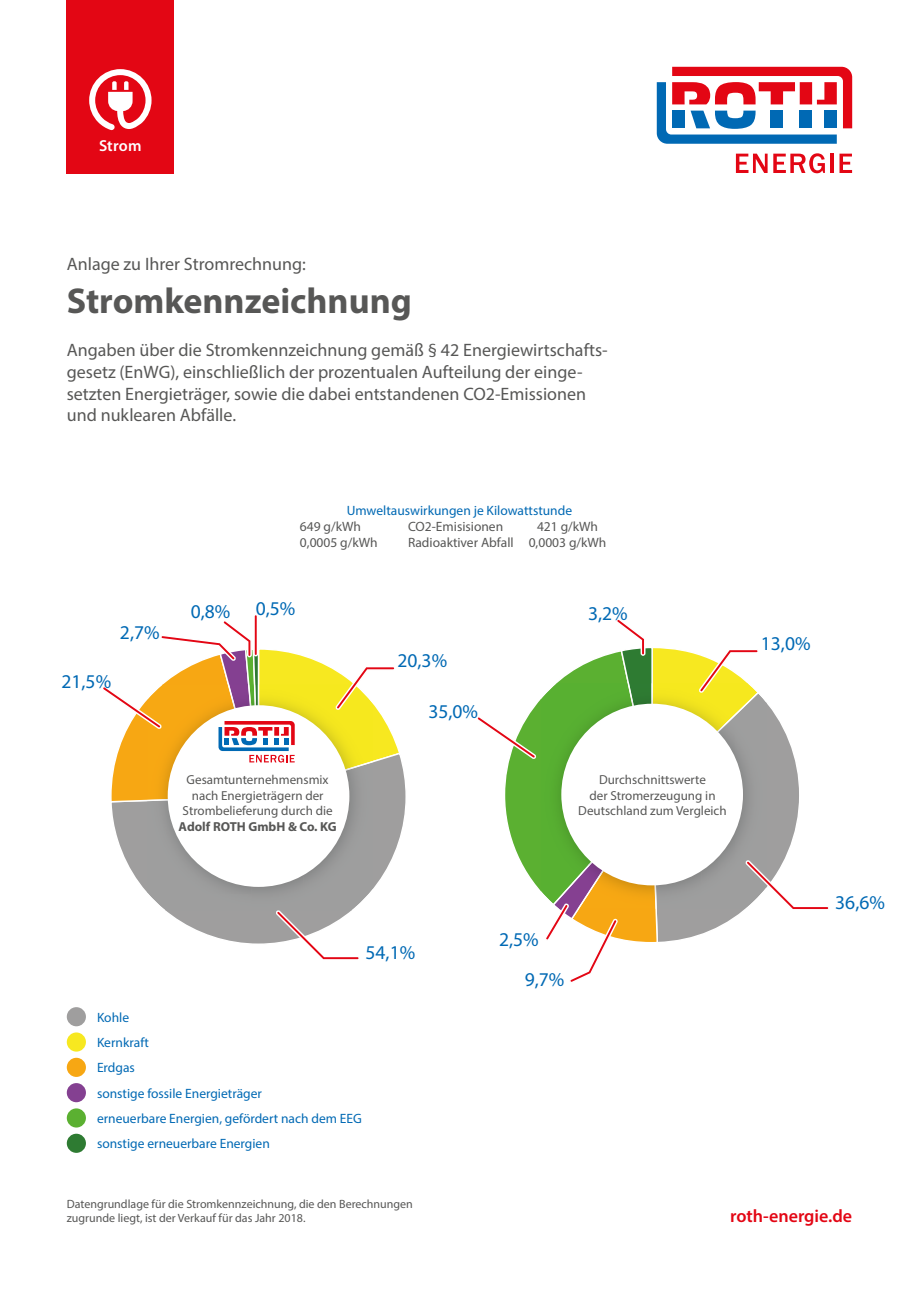
<style>
.page{position:relative;width:919px;height:1289px;background:#fff}
.page>*{position:absolute;margin:0;border:0;box-sizing:border-box;transform-origin:0 0}
.t1{font:700 36px "Myriad Pro";color:#575756}
.t2{font:19.5px "Myriad Pro";color:#0069b4}
.t3{font:18px/21.6px "Myriad Pro";color:#575756}
.t4{font:600 18px "Myriad Pro";color:#e30614}
.t5{font:600 15.9px "Myriad Pro";letter-spacing:.015em;color:#fff}
.t6{font:13.5px "Myriad Pro";color:#0069b4}
.t7{font:13.5px "Myriad Pro";color:#575756}
.t8{font:13.05px/15.6px "Myriad Pro";color:#575756;text-align:center}
.t9{font:700 13.05px "Myriad Pro";color:#575756}
.t10{font:12px/14.4px "Myriad Pro";color:#575756}
</style>
<div class="page">
<div style="left:67px;top:0;width:107px;height:91px;background:#e30614"></div>
<div style="left:67px;top:47px;width:107px;height:126px;background:#e30614"></div>
<svg style="left:89px;top:69px;width:62px;height:61px"></svg>
<svg style="left:656px;top:67px;width:196px;height:77px"></svg>
<svg style="left:735px;top:154px;width:32px;height:19px"></svg>
<svg style="left:773px;top:153px;width:51px;height:20px"></svg>
<hr style="left:830px;top:154px;width:3px;height:19px;background:#e30614">
<svg style="left:839px;top:154px;width:13px;height:19px"></svg>
<svg style="left:111px;top:757px;width:295px;height:187px"></svg>
<img style="left:303px;top:802px;width:70px;height:108px">
<img style="left:251px;top:875px;width:52px;height:35px">
<img style="left:147px;top:802px;width:104px;height:108px">
<img style="left:147px;top:892px;width:17px;height:18px">
<img style="left:355px;top:888px;width:18px;height:20px">
<div style="left:168px;top:705px;width:181px;height:181px;background:#fff;border-radius:50%"></div>
<svg style="left:275px;top:906px;width:85px;height:54px"></svg>
<svg style="left:477px;top:619px;width:352px;height:363px"></svg>
<div style="left:67px;top:1007px;width:19px;height:19px;background:#9f9e9e;border-radius:50%"></div>
<div style="left:67px;top:1032px;width:19px;height:19px;background:#f7e820;border-radius:50%"></div>
<div style="left:67px;top:1057px;width:19px;height:19px;background:#f7a713;border-radius:50%"></div>
<div style="left:67px;top:1083px;width:19px;height:19px;background:#844091;border-radius:50%"></div>
<div style="left:67px;top:1108px;width:19px;height:19px;background:#5bb031;border-radius:50%"></div>
<div style="left:67px;top:1133px;width:19px;height:19px;background:#2e7b32;border-radius:50%"></div>
<svg style="left:103px;top:615px;width:297px;height:187px"></svg>
<p class="t5" style="left:99px;top:135px;width:44px">Strom</p>
<p class="t3" style="left:67px;top:253px;width:240px">Anlage zu Ihrer Stromrechnung:</p>
<h1 class="t1" style="left:67px;top:277px;width:346px">Stromkennzeichnung</h1>
<p class="t3" style="left:67px;top:339px;width:542px">Angaben über die Stromkennzeichnung gemäß § 42 Energiewirtschafts&shy;gesetz (EnWG), einschließlich der prozentualen Aufteilung der einge&shy;setzten Energieträger, sowie die dabei entstandenen CO2-Emissionen und nuklearen Abfälle.</p>
<p class="t6" style="left:347px;top:502px;width:227px">Umweltauswirkungen je Kilowattstunde</p>
<p class="t7" style="left:300px;top:518px;width:62px">649 g/kWh</p>
<p class="t7" style="left:408px;top:518px;width:97px">CO2-Emisisionen</p>
<p class="t7" style="left:537px;top:518px;width:62px">421 g/kWh</p>
<p class="t7" style="left:300px;top:534px;width:79px">0,0005 g/kWh</p>
<p class="t7" style="left:408px;top:534px;width:200px">Radioaktiver Abfall 0,0003 g/kWh</p>
<p class="t2" style="left:120px;top:620px;width:41px">2,7%</p>
<p class="t2" style="left:61px;top:669px;width:51px">21,5%</p>
<p class="t2" style="left:191px;top:599px;width:41px">0,8%</p>
<p class="t2" style="left:256px;top:596px;width:41px">0,5%</p>
<p class="t8" style="left:183px;top:771px;width:151px">Gesamtunternehmensmix nach Energieträgern der<br>Strombelieferung durch die</p>
<p class="t9" style="left:179px;top:818px;width:160px">Adolf ROTH GmbH &amp; Co. KG</p>
<p class="t2" style="left:397px;top:649px;width:51px">20,3%</p>
<p class="t2" style="left:428px;top:699px;width:51px">35,0%</p>
<p class="t2" style="left:588px;top:601px;width:41px">3,2%</p>
<p class="t8" style="left:578px;top:771px;width:150px">Durchschnittswerte<br>der Stromerzeugung in<br>Deutschland zum Vergleich</p>
<p class="t6" style="left:97px;top:1008px;width:34px">Kohle</p>
<p class="t6" style="left:97px;top:1034px;width:54px">Kernkraft</p>
<p class="t6" style="left:97px;top:1059px;width:39px">Erdgas</p>
<p class="t6" style="left:97px;top:1084px;width:166px">sonstige fossile Energieträger</p>
<p class="t2" style="left:365px;top:940px;width:51px">54,1%</p>
<p class="t6" style="left:97px;top:1110px;width:266px">erneuerbare Energien, gefördert nach dem EEG</p>
<p class="t6" style="left:97px;top:1135px;width:174px">sonstige erneuerbare Energien</p>
<p class="t2" style="left:499px;top:927px;width:41px">2,5%</p>
<p class="t2" style="left:524px;top:967px;width:41px">9,7%</p>
<p class="t2" style="left:760px;top:631px;width:51px">13,0%</p>
<p class="t2" style="left:835px;top:890px;width:51px">36,6%</p>
<p class="t10" style="left:67px;top:1196px;width:347px">Datengrundlage für die Stromkennzeichnung, die den Berechnungen zugrunde liegt, ist der Verkauf für das Jahr 2018.</p>
<p class="t4" style="left:730px;top:1204px;width:124px">roth-energie.de</p>
</div>
